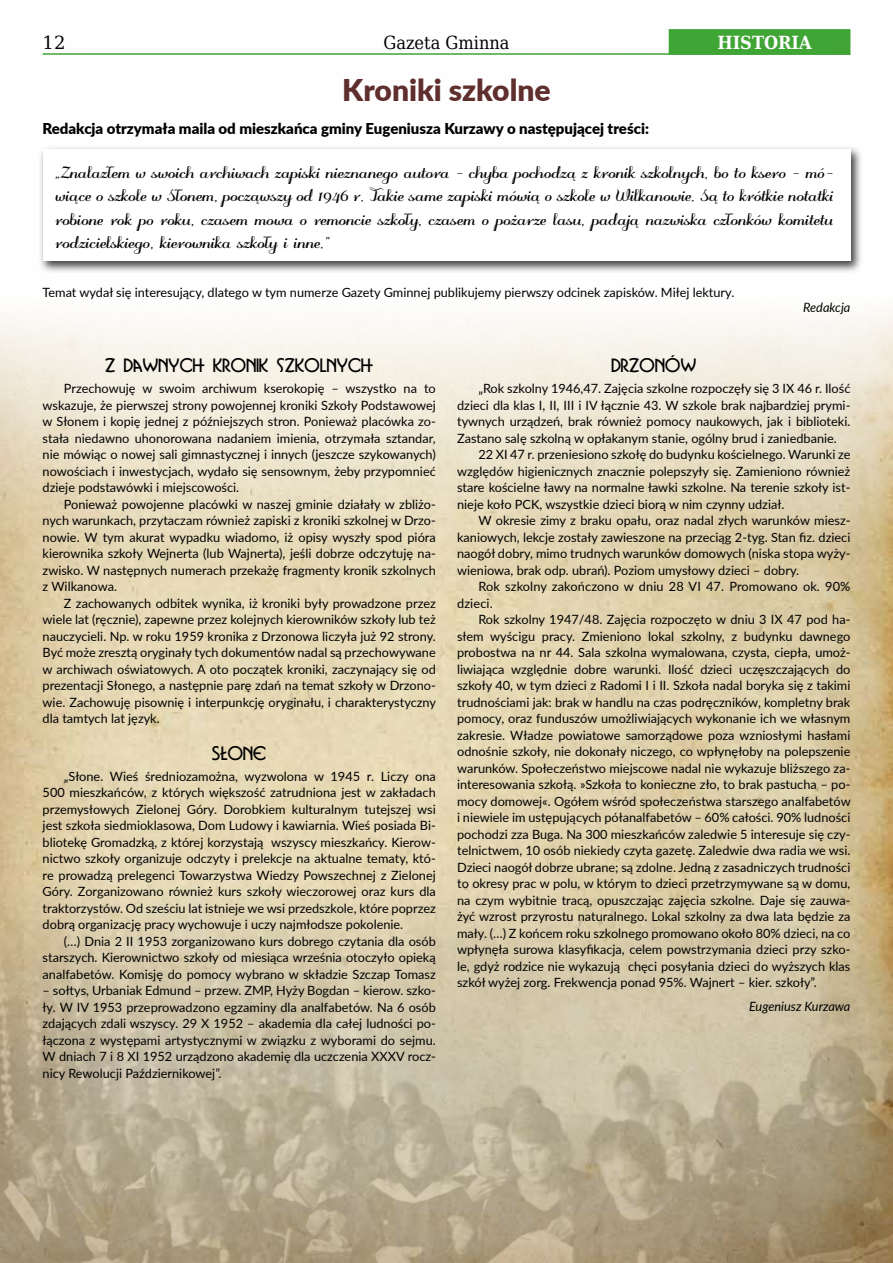
<style>
.page{position:relative;width:893px;height:1263px;background:#fff}
.page>*{position:absolute;margin:0;border:0;box-sizing:border-box;transform-origin:0 0}
.t1{font:900 30px "Lato";color:#5f2f2d}
.t2{font:700 19.5px/23.4px "odstemplik";color:#000;text-align:justify}
.t3{font:18px "Bosanova";color:#000}
.t4{font:18px "DejaVu Serif";color:#000;scale:.9 1}
.t5{font:700 18px "DejaVu Serif";color:#fff;scale:.9 1}
.t6{font:18px "DejaVu Serif";color:#000}
.t7{font:900 15px "Lato";color:#000}
.t8{font:12.75px/16.5px "Lato";color:#000;text-align:justify}
.t9{font:italic 12.75px "Lato";color:#000}
</style>
<div class="page">
<img style="left:0;top:29px;width:893px;height:858px">
<div style="left:39px;top:145px;width:824px;height:128px;background:#000;opacity:.75"></div>
<div style="left:43px;top:149px;width:807px;height:112px;background:#fff"></div>
<img style="left:0;top:887px;width:893px;height:376px">
<h3 class="t6" style="left:43px;top:29px;width:24px">12</h3>
<h3 class="t4" style="left:383px;top:29px;width:142px">Gazeta Gminna</h3>
<h3 class="t5" style="left:717px;top:28px;width:106px">HISTORIA</h3>
<h1 class="t1" style="left:342px;top:67px;width:210px">Kroniki szkolne</h1>
<p class="t7" style="left:43px;top:117px;width:608px">Redakcja otrzymała maila od mieszkańca gminy Eugeniusza Kurzawy o następującej treści:</p>
<p class="t2" style="left:55px;top:163px;width:780px">„Znalazłem w swoich archiwach zapiski nieznanego autora - chyba pochodzą z kronik szkolnych, bo to ksero - mó&shy;wiące o szkole w Słonem, począwszy od 1946 r. Takie same zapiski mówią o szkole w Wilkanowie. Są to krótkie notatki robione rok po roku, czasem mowa o remoncie szkoły, czasem o pożarze lasu, padają nazwiska członków komitetu rodzicielskiego, kierownika szkoły i inne.”</p>
<p class="t8" style="left:43px;top:283px;width:693px">Temat wydał się interesujący, dlatego w tym numerze Gazety Gminnej publikujemy pierwszy odcinek zapisków. Miłej lektury.</p>
<p class="t9" style="left:803px;top:298px;width:49px">Redakcja</p>
<h3 class="t3" style="left:105px;top:354px;width:270px">Z DAWNYCH KRONIK SZKOLNYCH</h3>
<p class="t8" style="left:43px;top:380px;width:395px;text-indent:21px">Przechowuję w swoim archiwum kserokopię – wszystko na to wskazuje, że pierwszej strony powojennej kroniki Szkoły Podstawowej w Słonem i kopię jednej z późniejszych stron. Ponieważ placówka zo&shy;stała niedawno uhonorowana nadaniem imienia, otrzymała sztandar, nie mówiąc o nowej sali gimnastycznej i innych (jeszcze szykowanych) nowościach i inwestycjach, wydało się sensownym, żeby przypomnieć dzieje podstawówki i miejscowości.</p>
<p class="t8" style="left:43px;top:495px;width:395px;text-indent:21px">Ponieważ powojenne placówki w naszej gminie działały w zbliżo&shy;nych warunkach, przytaczam również zapiski z kroniki szkolnej w Drzo&shy;nowie. W tym akurat wypadku wiadomo, iż opisy wyszły spod pióra kierownika szkoły Wejnerta (lub Wajnerta), jeśli dobrze odczytuję na&shy;zwisko. W następnych numerach przekażę fragmenty kronik szkolnych z Wilkanowa.</p>
<p class="t8" style="left:43px;top:594px;width:395px;text-indent:21px">Z zachowanych odbitek wynika, iż kroniki były prowadzone przez wiele lat (ręcznie), zapewne przez kolejnych kierowników szkoły lub też nauczycieli. Np. w roku 1959 kronika z Drzonowa liczyła już 92 strony.<br>Być może zresztą oryginały tych dokumentów nadal są przechowywane w archiwach oświatowych. A oto początek kroniki, zaczynający się od prezentacji Słonego, a następnie parę zdań na temat szkoły w Drzono&shy;wie. Zachowuję pisownię i interpunkcję oryginału, i charakterystyczny dla tamtych lat język.</p>
<h3 class="t3" style="left:212px;top:741px;width:55px">SŁONE</h3>
<p class="t8" style="left:43px;top:767px;width:395px;text-indent:21px">„Słone. Wieś średniozamożna, wyzwolona w 1945 r. Liczy ona 500 mieszkańców, z których większość zatrudniona jest w zakładach przemysłowych Zielonej Góry. Dorobkiem kulturalnym tutejszej wsi jest szkoła siedmioklasowa, Dom Ludowy i kawiarnia. Wieś posiada Bi&shy;bliotekę Gromadzką, z której korzystają wszyscy mieszkańcy. Kierow&shy;nictwo szkoły organizuje odczyty i prelekcje na aktualne tematy, któ&shy;re prowadzą prelegenci Towarzystwa Wiedzy Powszechnej z Zielonej Góry. Zorganizowano również kurs szkoły wieczorowej oraz kurs dla traktorzystów. Od sześciu lat istnieje we wsi przedszkole, które poprzez dobrą organizację pracy wychowuje i uczy najmłodsze pokolenie.</p>
<p class="t8" style="left:43px;top:932px;width:395px;text-indent:21px">(…) Dnia 2 II 1953 zorganizowano kurs dobrego czytania dla osób starszych. Kierownictwo szkoły od miesiąca września otoczyło opieką analfabetów. Komisję do pomocy wybrano w składzie Szczap Tomasz</p>
<p class="t8" style="left:43px;top:982px;width:395px">– sołtys, Urbaniak Edmund – przew. ZMP, Hyży Bogdan – kierow. szko&shy;ły. W IV 1953 przeprowadzono egzaminy dla analfabetów. Na 6 osób zdających zdali wszyscy. 29 X 1952 – akademia dla całej ludności po&shy;łączona z występami artystycznymi w związku z wyborami do sejmu.<br>W dniach 7 i 8 XI 1952 urządzono akademię dla uczczenia XXXV rocz&shy;nicy Rewolucji Październikowej”.</p>
<h3 class="t3" style="left:611px;top:354px;width:86px">DRZONÓW</h3>
<p class="t8" style="left:457px;top:380px;width:395px;text-indent:21px">„Rok szkolny 1946,47. Zajęcia szkolne rozpoczęły się 3 IX 46 r. Ilość dzieci dla klas I, II, III i IV łącznie 43. W szkole brak najbardziej prymi&shy;tywnych urządzeń, brak również pomocy naukowych, jak i biblioteki.<br>Zastano salę szkolną w opłakanym stanie, ogólny brud i zaniedbanie.</p>
<p class="t8" style="left:457px;top:446px;width:395px;text-indent:21px">22 XI 47 r. przeniesiono szkołę do budynku kościelnego. Warunki ze względów higienicznych znacznie polepszyły się. Zamieniono również stare kościelne ławy na normalne ławki szkolne. Na terenie szkoły ist&shy;nieje koło PCK, wszystkie dzieci biorą w nim czynny udział.</p>
<p class="t8" style="left:457px;top:512px;width:395px;text-indent:21px">W okresie zimy z braku opału, oraz nadal złych warunków miesz&shy;kaniowych, lekcje zostały zawieszone na przeciąg 2-tyg. Stan fiz. dzieci naogół dobry, mimo trudnych warunków domowych (niska stopa wyży&shy;wieniowa, brak odp. ubrań). Poziom umysłowy dzieci – dobry.</p>
<p class="t8" style="left:457px;top:578px;width:395px;text-indent:21px">Rok szkolny zakończono w dniu 28 VI 47. Promowano ok. 90% dzieci.</p>
<p class="t8" style="left:457px;top:611px;width:395px;text-indent:21px">Rok szkolny 1947/48. Zajęcia rozpoczęto w dniu 3 IX 47 pod ha&shy;słem wyścigu pracy. Zmieniono lokal szkolny, z budynku dawnego probostwa na nr 44. Sala szkolna wymalowana, czysta, ciepła, umoż&shy;liwiająca względnie dobre warunki. Ilość dzieci uczęszczających do szkoły 40, w tym dzieci z Radomi I i II. Szkoła nadal boryka się z takimi trudnościami jak: brak w handlu na czas podręczników, kompletny brak pomocy, oraz funduszów umożliwiających wykonanie ich we własnym zakresie. Władze powiatowe samorządowe poza wzniosłymi hasłami odnośnie szkoły, nie dokonały niczego, co wpłynęłoby na polepszenie warunków. Społeczeństwo miejscowe nadal nie wykazuje bliższego za&shy;interesowania szkołą. »Szkoła to konieczne zło, to brak pastucha – po&shy;mocy domowej«. Ogółem wśród społeczeństwa starszego analfabetów i niewiele im ustępujących półanalfabetów – 60% całości. 90% ludności pochodzi zza Buga. Na 300 mieszkańców zaledwie 5 interesuje się czy&shy;telnictwem, 10 osób niekiedy czyta gazetę. Zaledwie dwa radia we wsi.<br>Dzieci naogół dobrze ubrane; są zdolne. Jedną z zasadniczych trudności to okresy prac w polu, w którym to dzieci przetrzymywane są w domu, na czym wybitnie tracą, opuszczając zajęcia szkolne. Daje się zauwa&shy;żyć wzrost przyrostu naturalnego. Lokal szkolny za dwa lata będzie za mały. (…) Z końcem roku szkolnego promowano około 80% dzieci, na co wpłynęła surowa klasyfikacja, celem powstrzymania dzieci przy szko&shy;le, gdyż rodzice nie wykazują chęci posyłania dzieci do wyższych klas szkół wyżej zorg. Frekwencja ponad 95%. Wajnert – kier. szkoły”.</p>
<p class="t9" style="left:749px;top:997px;width:103px">Eugeniusz Kurzawa</p>
</div>
